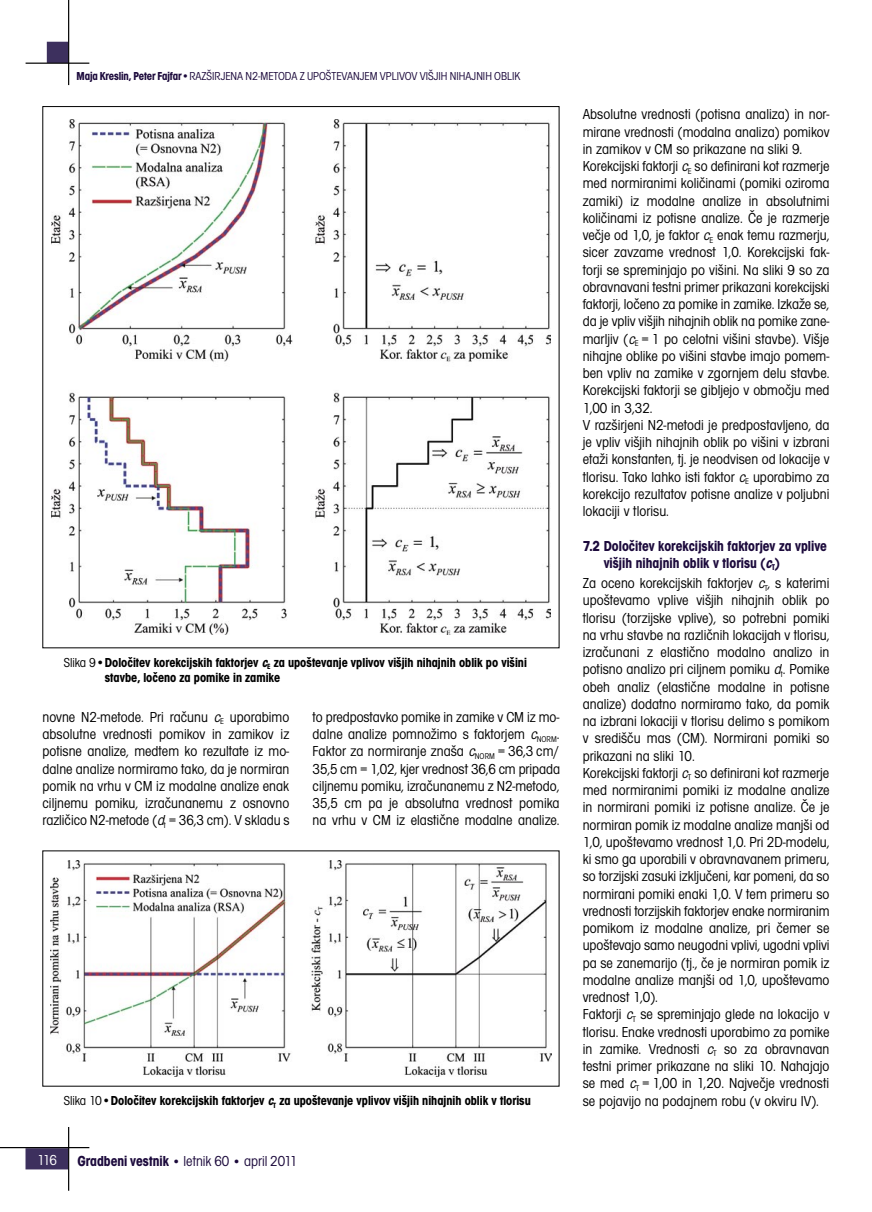
<style>
.page{position:relative;width:872px;height:1212px;background:#fff}
.page>*{position:absolute;margin:0;border:0;box-sizing:border-box;transform-origin:0 0}
.Osnovni_tekst{font:condensed 15px/17.2px "Avant Gar Got Itc TEE";color:#000;text-align:justify}
.Osnovni_PK{font:700 condensed 15px/17.2px "Avant Gar Got Itc TEE";color:#1c0a3c}
.t1{font:condensed 15px "Avant Gar Got Itc TEE";color:#1c0a3c}
.t2{font:condensed 15px "Avant Gar Got Itc TEE";color:#fff}
.Podpisi{font:700 condensed 13.5px/15px "Avant Gar Got Itc TEE";color:#000}
.t3{font:condensed 12px "Avant Gar Got Itc TEE";color:#1c0a3c}
.s1{font-weight:700}
.s2{font-weight:400}
.s3{font-style:italic}
.s4{font-weight:400;color:#fff}
.s5{color:#fff}
.s6{font-weight:700;font-size:13.5px}
</style>
<div class="page">
<div style="left:48px;top:42px;width:19px;height:20px;background:#3d305e"></div>
<div style="left:47px;top:42px;width:21px;height:21px;border:2px solid #3d305e"></div>
<div style="left:26px;top:1149px;width:41px;height:20px;background:#3d305e"></div>
<div style="left:26px;top:1148px;width:42px;height:21px;border:2px solid #3d305e"></div>
<hr style="left:0;top:1147px;width:89px;height:1px;background:#000">
<hr style="left:68px;top:1127px;width:1px;height:64px;background:#000">
<hr style="left:26px;top:63px;width:63px;height:1px;background:#000">
<hr style="left:68px;top:0;width:1px;height:85px;background:#000">
<img style="left:51px;top:119px;width:499px;height:516px">
<img style="left:50px;top:860px;width:501px;height:216px">
<p class="t3" style="left:77px;top:70px;width:445px"><span class="s1">Maja Kreslin, Peter Fajfar</span>•RAZŠIRJENA N2-METODA Z UPOŠTEVANJEM VPLIVOV VIŠJIH NIHAJNIH OBLIK</p>
<p class="Podpisi" style="left:64px;top:655px;width:465px"><span class="s2">Slika 9•</span>Določitev korekcijskih faktorjev <span class="s3">c</span><sub>E</sub> za upoštevanje vplivov višjih nihajnih oblik po višini<br><span class="s4">Slika 9•</span>stavbe, ločeno za pomike in zamike</p>
<p class="Osnovni_tekst" style="left:43px;top:708px;width:249px">novne N2-metode. Pri računu <span class="s3">c</span><sub>E</sub> uporabimo absolutne vrednosti pomikov in zamikov iz potisne analize, medtem ko rezultate iz mo&shy;dalne analize normiramo tako, da je normiran pomik na vrhu v CM iz modalne analize enak ciljnemu pomiku, izračunanemu z osnovno različico N2-metode (<span class="s3">d</span><sub>t</sub> = 36,3 cm). V skladu s</p>
<p class="Osnovni_tekst" style="left:313px;top:708px;width:249px">to predpostavko pomike in zamike v CM iz mo&shy;dalne analize pomnožimo s faktorjem <span class="s3">c</span><sub>NORM</sub>.<br>Faktor za normiranje znaša <span class="s3">c</span><sub>NORM</sub> = 36,3 cm/ 35,5 cm = 1,02, kjer vrednost 36,6 cm pripada ciljnemu pomiku, izračunanemu z N2-metodo, 35,5 cm pa je absolutna vrednost pomika na vrhu v CM iz elastične modalne analize.</p>
<p class="Osnovni_tekst" style="left:583px;top:106px;width:248px">Absolutne vrednosti (potisna analiza) in nor&shy;mirane vrednosti (modalna analiza) pomikov in zamikov v CM so prikazane na sliki 9.</p>
<p class="Osnovni_tekst" style="left:583px;top:158px;width:248px">Korekcijski faktorji <span class="s3">c</span><sub>E</sub> so definirani kot razmerje med normiranimi količinami (pomiki oziroma zamiki) iz modalne analize in absolutnimi količinami iz potisne analize. Če je razmerje večje od 1,0, je faktor <span class="s3">c</span><sub>E</sub> enak temu razmerju, sicer zavzame vrednost 1,0. Korekcijski fak&shy;torji se spreminjajo po višini. Na sliki 9 so za obravnavani testni primer prikazani korekcijski faktorji, ločeno za pomike in zamike. Izkaže se, da je vpliv višjih nihajnih oblik na pomike zane&shy;marljiv (<span class="s3">c</span><sub>E</sub> = 1 po celotni višini stavbe). Višje nihajne oblike po višini stavbe imajo pomem&shy;ben vpliv na zamike v zgornjem delu stavbe.<br>Korekcijski faktorji se gibljejo v območju med 1,00 in 3,32.</p>
<p class="Osnovni_tekst" style="left:583px;top:416px;width:248px">V razširjeni N2-metodi je predpostavljeno, da je vpliv višjih nihajnih oblik po višini v izbrani etaži konstanten, tj. je neodvisen od lokacije v tlorisu. Tako lahko isti faktor <span class="s3">c</span><sub>E</sub> uporabimo za korekcijo rezultatov potisne analize v poljubni lokaciji v tlorisu.</p>
<p class="Osnovni_PK" style="left:583px;top:537px;width:246px">7.2 Določitev korekcijskih faktorjev za vplive<br><span class="s5">7.2</span> višjih nihajnih oblik v tlorisu (<span class="s3">c</span><sub>T</sub>)</p>
<p class="Osnovni_tekst" style="left:583px;top:575px;width:248px">Za oceno korekcijskih faktorjev <span class="s3">c</span><sub>T</sub>, s katerimi upoštevamo vplive višjih nihajnih oblik po tlorisu (torzijske vplive), so potrebni pomiki na vrhu stavbe na različnih lokacijah v tlorisu, izračunani z elastično modalno analizo in potisno analizo pri ciljnem pomiku <span class="s3">d</span><sub>t</sub>. Pomike obeh analiz (elastične modalne in potisne analize) dodatno normiramo tako, da pomik na izbrani lokaciji v tlorisu delimo s pomikom v središču mas (CM). Normirani pomiki so prikazani na sliki 10.</p>
<p class="Osnovni_tekst" style="left:583px;top:764px;width:248px">Korekcijski faktorji <span class="s3">c</span><sub>T</sub> so definirani kot razmerje med normiranimi pomiki iz modalne analize in normirani pomiki iz potisne analize. Če je normiran pomik iz modalne analize manjši od 1,0, upoštevamo vrednost 1,0. Pri 2D-modelu, ki smo ga uporabili v obravnavanem primeru, so torzijski zasuki izključeni, kar pomeni, da so normirani pomiki enaki 1,0. V tem primeru so vrednosti torzijskih faktorjev enake normiranim pomikom iz modalne analize, pri čemer se upoštevajo samo neugodni vplivi, ugodni vplivi pa se zanemarijo (tj., če je normiran pomik iz modalne analize manjši od 1,0, upoštevamo vrednost 1,0).</p>
<p class="Osnovni_tekst" style="left:583px;top:1006px;width:248px">Faktorji <span class="s3">c</span><sub>T</sub> se spreminjajo glede na lokacijo v tlorisu. Enake vrednosti uporabimo za pomike in zamike. Vrednosti <span class="s3">c</span><sub>T</sub> so za obravnavan testni primer prikazane na sliki 10. Nahajajo se med <span class="s3">c</span><sub>T</sub> = 1,00 in 1,20. Največje vrednosti</p>
<p class="Podpisi" style="left:64px;top:1093px;width:214px"><span class="s2">Slika 10•</span>Določitev korekcijskih faktorjev <span class="s3">c</span></p>
<p class="Osnovni_tekst" style="left:583px;top:1092px;width:238px">se pojavijo na podajnem robu (v okviru IV).</p>
<p class="Podpisi" style="left:273px;top:1093px;width:259px"><sub>T</sub> za upoštevanje vplivov višjih nihajnih oblik v tlorisu</p>
<p class="t2" style="left:37px;top:1152px;width:21px">116</p>
<p class="t1" style="left:77px;top:1152px;width:221px"><span class="s1">Gradbeni vestnik</span> <span class="s6">•</span> letnik 60 <span class="s6">•</span> april 2011</p>
</div>
